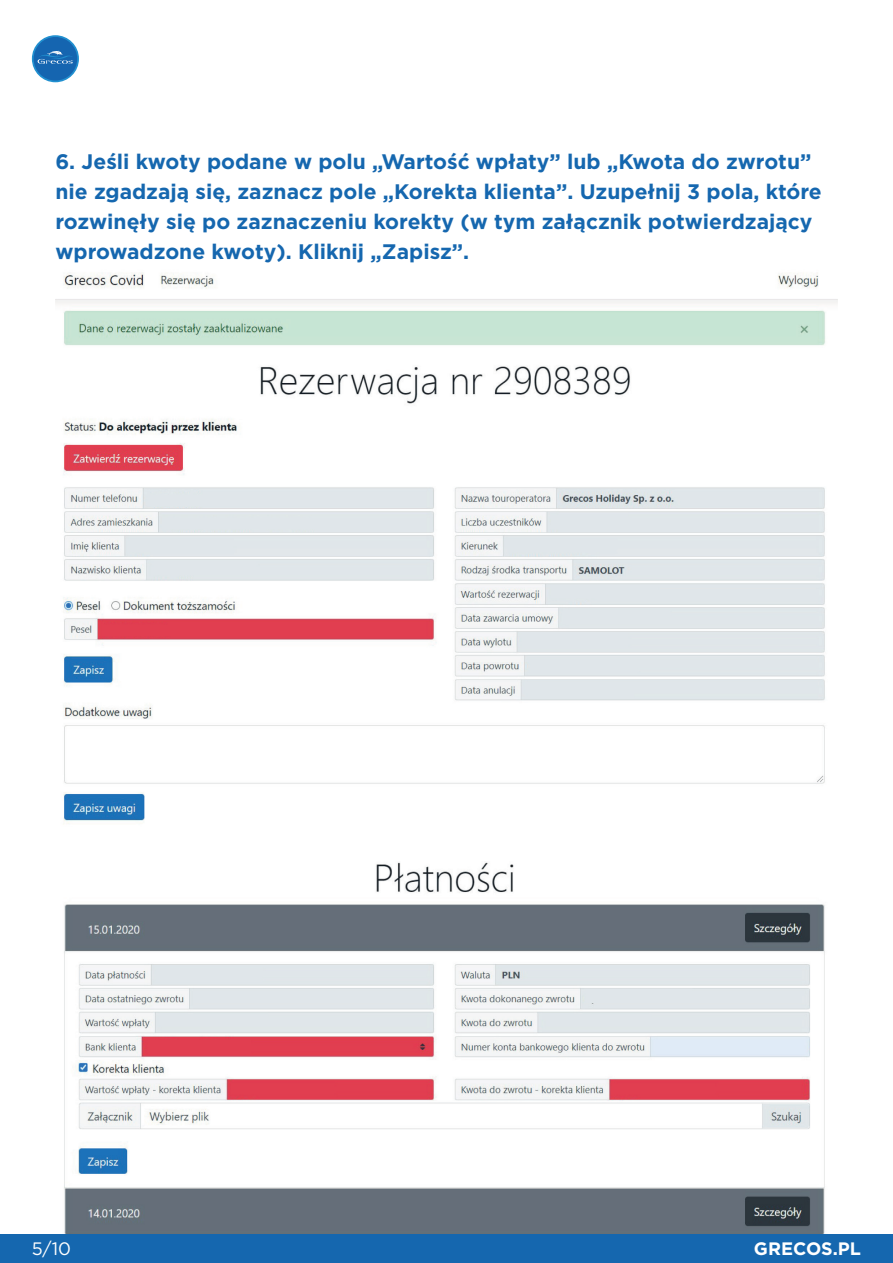
<style>
.page{position:relative;width:893px;height:1263px;background:#fff}
.page>*{position:absolute;margin:0;border:0;box-sizing:border-box;transform-origin:0 0}
.t1{font:700 21px/30px "Gotham";color:#1567af}
.t2{font:700 18px "Gotham";color:#fff}
.t3{font:18px "Gotham";color:#fff}
</style>
<div class="page">
<img style="left:55px;top:272px;width:783px;height:962px">
<div style="left:0;top:1234px;width:893px;height:29px;background:#1567af"></div>
<svg style="left:32px;top:35px;width:47px;height:47px"></svg>
<p class="t1" style="left:55px;top:147px;width:768px">6. Jeśli kwoty podane w polu „Wartość wpłaty” lub „Kwota do zwrotu” nie zgadzają się, zaznacz pole „Korekta klienta”. Uzupełnij 3 pola, które rozwinęły się po zaznaczeniu korekty (w tym załącznik potwierdzający wprowadzone kwoty). Kliknij „Zapisz”.</p>
<p class="t3" style="left:32px;top:1237px;width:41px">5/10</p>
<p class="t2" style="left:754px;top:1236px;width:109px">GRECOS.PL</p>
</div>
